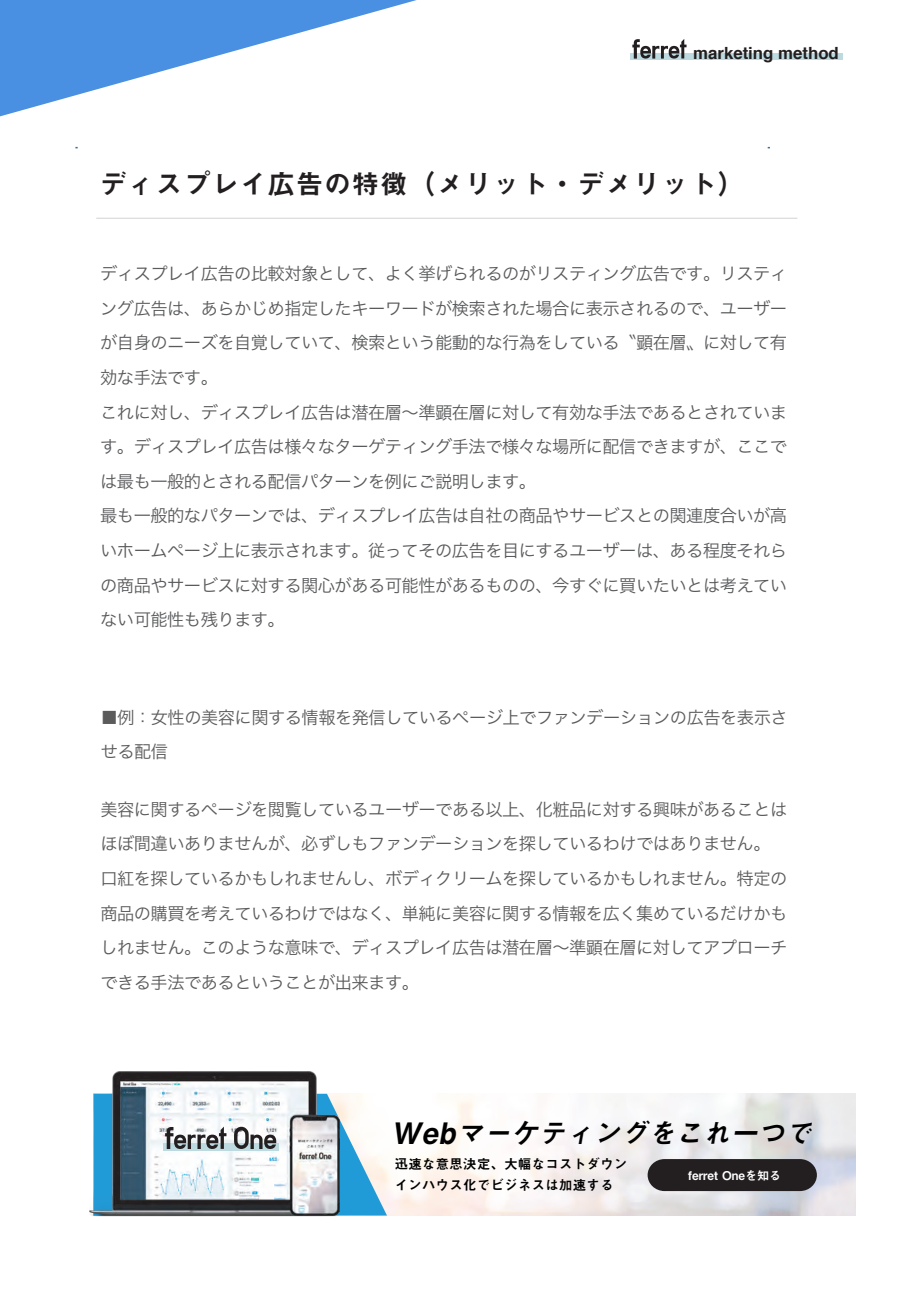
<style>
.page{position:relative;width:919px;height:1289px;background:#fff}
.page>*{position:absolute;margin:0;border:0;box-sizing:border-box;transform-origin:0 0}
.t1{font:27px "Midashi Go Pr 6 N MB31";letter-spacing:.04em;color:#231f20}
.t2{font:italic 26.55px "Midashi Go Pro MB31";color:#000}
.t3{font:17.25px/34.7px "Hira Kaku Pro W3";letter-spacing:-.03em;color:#595a5c}
.t4{font:17.25px/34.7px "Hira Kaku Pro W3";letter-spacing:-.03em;color:#5b5b5c}
.t5{font:700 16.8px "Helvetica";color:#231f20}
.t6{font:13.5px/21px "Midashi Go Pro MB31";letter-spacing:.03em;color:#000}
.t7{font:12px "Midashi Go Pro MB31";color:#fff}
.s1{font-size:29.55px}
</style>
<div class="page">
<svg style="left:0;top:0;width:417px;height:116px"></svg>
<div style="left:630px;top:53px;width:213px;height:7px;background:#bcdae0"></div>
<svg style="left:632px;top:39px;width:54px;height:20px"></svg>
<hr style="left:96px;top:218px;width:701px;height:1px;background:#d1d2d4">
<img style="left:387px;top:1093px;width:468px;height:122px">
<img style="left:90px;top:1071px;width:249px;height:145px">
<svg style="left:93px;top:1093px;width:294px;height:122px"></svg>
<svg style="left:647px;top:1158px;width:169px;height:32px;background:#302c2e"></svg>
<p class="t5" style="left:693px;top:39px;width:147px">marketing method</p>
<h1 class="t1" style="left:99px;top:163px;width:646px">ディスプレイ広告の特徴（メリット・デメリット）</h1>
<p class="t3" style="left:100px;top:255px;width:688px">ディスプレイ広告の比較対象として、よく挙げられるのがリスティング広告です。リスティング広告は、あらかじめ指定したキーワードが検索された場合に表示されるので、ユーザーが自身のニーズを自覚していて、検索という能動的な行為をしている〝顕在層〟に対して有効な手法です。<br>これに対し、ディスプレイ広告は潜在層～準顕在層に対して有効な手法であるとされています。ディスプレイ広告は様々なターゲティング手法で様々な場所に配信できますが、ここでは最も一般的とされる配信パターンを例にご説明します。<br>最も一般的なパターンでは、ディスプレイ広告は自社の商品やサービスとの関連度合いが高いホームページ上に表示されます。従ってその広告を目にするユーザーは、ある程度それらの商品やサービスに対する関心がある可能性があるものの、今すぐに買いたいとは考えていない可能性も残ります。</p>
<p class="t4" style="left:101px;top:698px;width:688px">■例：女性の美容に関する情報を発信しているページ上でファンデーションの広告を表示させる配信</p>
<p class="t4" style="left:100px;top:790px;width:688px">美容に関するページを閲覧しているユーザーである以上、化粧品に対する興味があることはほぼ間違いありませんが、必ずしもファンデーションを探しているわけではありません。口紅を探しているかもしれませんし、ボディクリームを探しているかもしれません。特定の商品の購買を考えているわけではなく、単純に美容に関する情報を広く集めているだけかもしれません。このような意味で、ディスプレイ広告は潜在層～準顕在層に対してアプローチできる手法であるということが出来ます。</p>
<h2 class="t2" style="left:391px;top:1111px;width:429px"><span class="s1">Web</span>マーケティングをこれ一つで</h2>
<p class="t6" style="left:395px;top:1151px;width:234px">迅速な意思決定、大幅なコストダウンインハウス化でビジネスは加速する</p>
<p class="t7" style="left:688px;top:1165px;width:94px">ferret Oneを知る</p>
</div>
